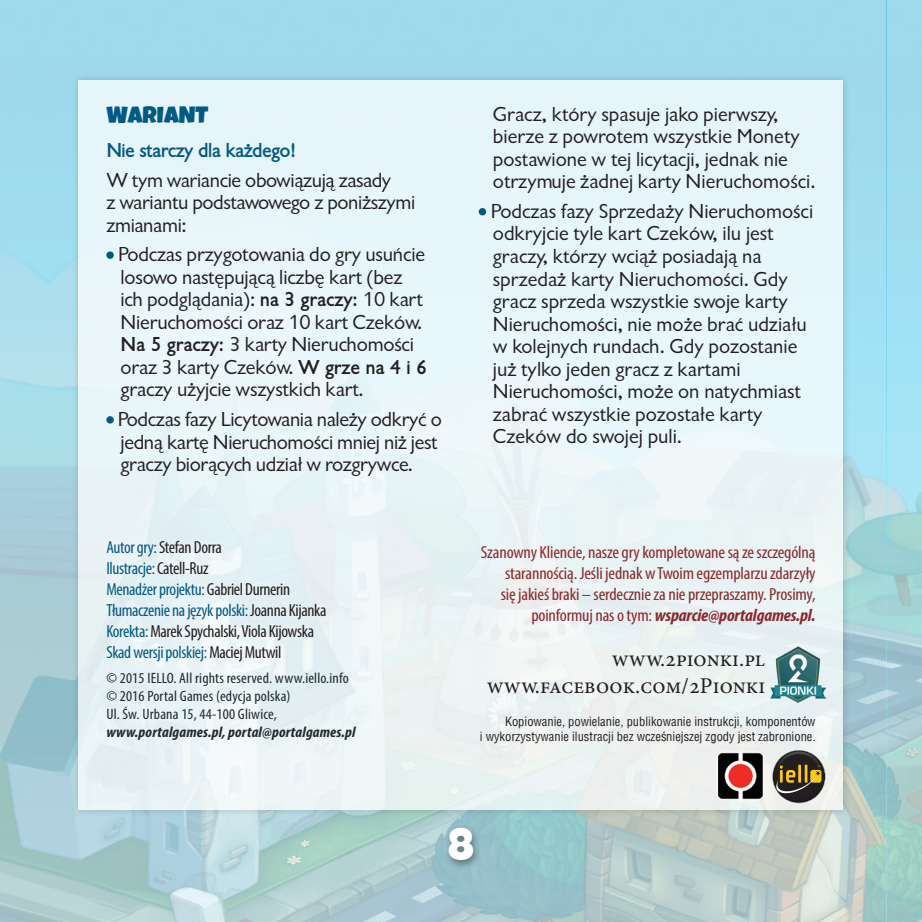
<style>
.page{position:relative;width:922px;height:922px;background:#fff}
.page>*{position:absolute;margin:0;border:0;box-sizing:border-box;transform-origin:0 0}
.t1{font:45px "Luckiest Guy";color:#fff}
.t2{font:23.5px "Luckiest Guy";color:#005a83}
.t3{font:22.5px/27px "Minion Pro";color:#231f20;text-align:right}
.t4{font:18.75px/22.5px "EFN Gilead";color:#231f20}
.t5{font:18.75px/22.5px "EFN Gilead";letter-spacing:-.02em;color:#231f20}
.t6{font:700 18.75px "EFN Gilead";letter-spacing:-.03em;color:#005a83}
.t7{font:condensed 17.5px/21px "Myriad Pro";letter-spacing:-.01em;color:#8a2a2d;text-align:right;scale:1.05 1}
.t8{font:condensed 17.5px/21px "Myriad Pro";letter-spacing:-.02em;color:#231f20}
.t9{font:condensed 15px/18px "Myriad Pro";letter-spacing:.01em;color:#1c2b2d;scale:1.05 1}
.t10{font:italic 700 condensed 15px "Myriad Pro";letter-spacing:.01em;color:#1c2b2d;scale:1.05 1}
.t11{font:12.5px/15px "PL Switzerland Condensed";color:#231f20;text-align:right}
.s1{font-weight:700}
.s2{color:#005a83}
.s3{font-weight:700;font-style:italic}
</style>
<div class="page">
<img style="left:0;top:0;width:921px;height:921px">
<div style="left:442px;top:823px;width:40px;height:47px;background:#231f20;opacity:.5"></div>
<div style="left:71px;top:72px;width:779px;height:745px;background:#231f20;opacity:.25"></div>
<div style="left:79px;top:80px;width:764px;height:729px;background:#e7f6fa"></div>
<hr style="left:921px;top:72px;width:1px;height:745px;background:#231f20;opacity:.25">
<div style="left:106px;top:251px;width:8px;height:8px;background:#005a83;border-radius:50%"></div>
<div style="left:106px;top:416px;width:8px;height:7px;background:#005a83;border-radius:50%"></div>
<div style="left:478px;top:208px;width:8px;height:7px;background:#005a83;border-radius:50%"></div>
<div style="left:767px;top:747px;width:60px;height:29px;background:#edefed"></div>
<div style="left:767px;top:748px;width:60px;height:56px;background:#f3f4ef"></div>
<svg style="left:772px;top:749px;width:53px;height:54px"></svg>
<div style="left:99px;top:534px;width:264px;height:212px;background:#e8f2f6"></div>
<img style="left:713px;top:749px;width:53px;height:53px">
<img style="left:770px;top:646px;width:55px;height:55px">
<p class="t2" style="left:106px;top:99px;width:103px">WARIANT</p>
<p class="t6" style="left:106px;top:139px;width:191px">Nie starczy dla każdego!</p>
<p class="t5" style="left:106px;top:169px;width:310px">W tym wariancie obowiązują zasady<br>z wariantu podstawowego z poniższymi zmianami:</p>
<p class="t4" style="left:118px;top:244px;width:310px">Podczas przygotowania do gry usuńcie losowo następującą liczbę kart (bez ich podglądania): <span class="s1">na 3 graczy:</span> 10 kart Nieruchomości oraz 10 kart Czeków.<br><span class="s1">Na 5 graczy:</span> 3 karty Nieruchomości oraz 3 karty Czeków. <span class="s1">W grze na 4 i 6 </span>graczy użyjcie wszystkich kart.</p>
<p class="t5" style="left:118px;top:408px;width:325px">Podczas fazy Licytowania należy odkryć o jedną kartę Nieruchomości mniej niż jest graczy biorących udział w rozgrywce.</p>
<p class="t8" style="left:106px;top:536px;width:221px"><span class="s2">Autor gry:</span> Stefan Dorra<br><span class="s2">Ilustracje:</span> Catell-Ruz<br><span class="s2">Menadżer projektu:</span> Gabriel Durnerin <span class="s2">Tłumaczenie na język polski:</span> Joanna Kijanka <span class="s2">Korekta:</span> Marek Spychalski, Viola Kijowska <span class="s2">Skad wersji polskiej:</span> Maciej Mutwil</p>
<p class="t9" style="left:106px;top:668px;width:232px">© 2015 IELLO. All rights reserved. www.iello.info © 2016 Portal Games (edycja polska)<br>Ul. Św. Urbana 15, 44-100 Gliwice,</p>
<p class="t10" style="left:106px;top:722px;width:239px">www.portalgames.pl, portal@portalgames.pl</p>
<p class="t4" style="left:493px;top:103px;width:324px">Gracz, który spasuje jako pierwszy, bierze z powrotem wszystkie Monety postawione w tej licytacji, jednak nie otrzymuje żadnej karty Nieruchomości.</p>
<p class="t4" style="left:490px;top:200px;width:324px">Podczas fazy Sprzedaży Nieruchomości odkryjcie tyle kart Czeków, ilu jest graczy, którzy wciąż posiadają na sprzedaż karty Nieruchomości. Gdy gracz sprzeda wszystkie swoje karty Nieruchomości, nie może brać udziału w kolejnych rundach. Gdy pozostanie już tylko jeden gracz z kartami Nieruchomości, może on natychmiast zabrać wszystkie pozostałe karty Czeków do swojej puli.</p>
<p class="t7" style="left:480px;top:541px;width:320px">Szanowny Kliencie, nasze gry kompletowane są ze szczególną starannością. Jeśli jednak w Twoim egzemplarzu zdarzyły<br>się jakieś braki – serdecznie za nie przepraszamy. Prosimy, poinformuj nas o tym: <span class="s3">wsparcie@portalgames.pl.</span></p>
<p class="t3" style="left:486px;top:645px;width:280px">www.2pionki.pl www.facebook.com/2Pionki</p>
<p class="t11" style="left:479px;top:713px;width:337px">Kopiowanie, powielanie, publikowanie instrukcji, komponentów<br>i wykorzystywanie ilustracji bez wcześniejszej zgody jest zabronione.</p>
<h1 class="t1" style="left:448px;top:814px;width:27px">8</h1>
</div>
